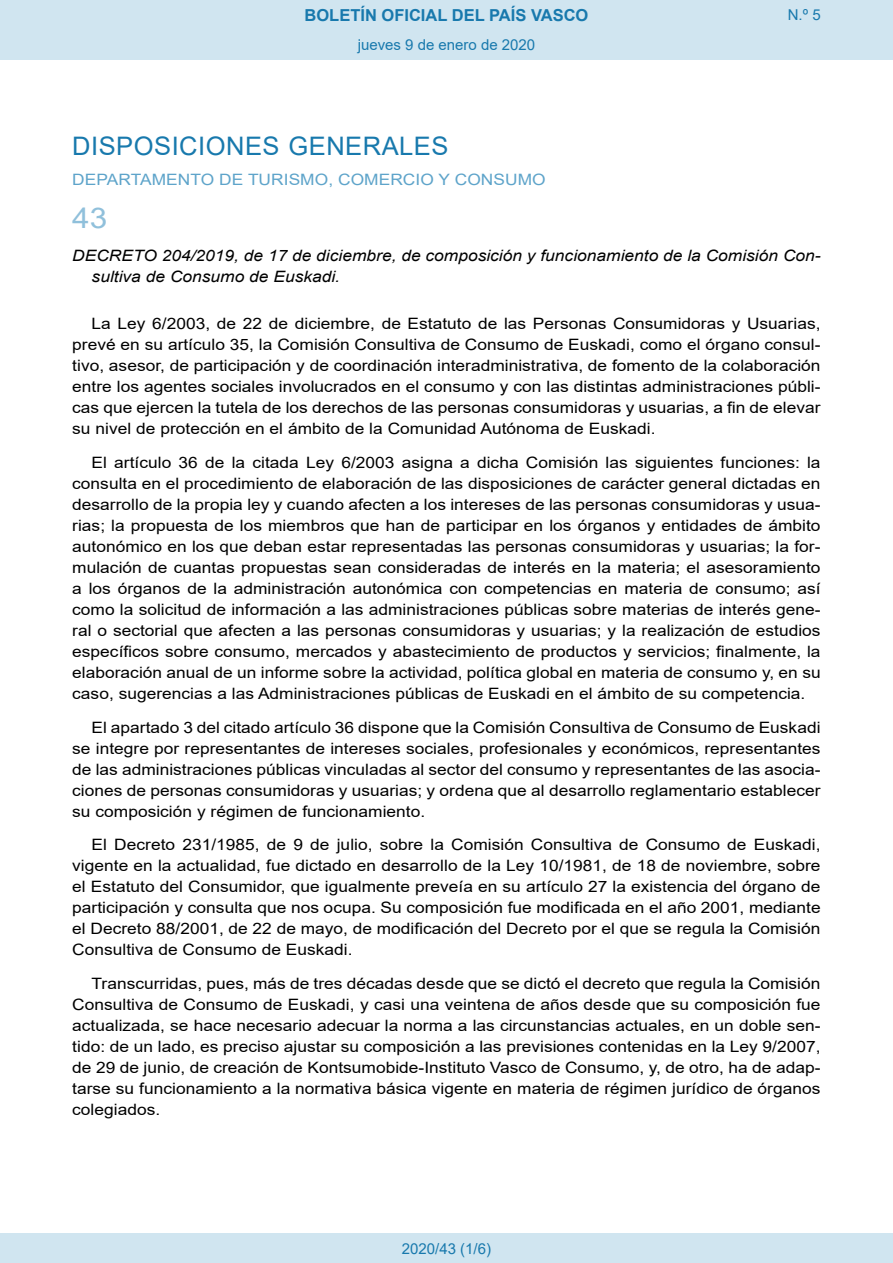
<style>
.page{position:relative;width:893px;height:1263px;background:#fff}
.page>*{position:absolute;margin:0;border:0;box-sizing:border-box;transform-origin:0 0}
.BOPVOrden{font:28.5px "Arial";color:#90c0db;scale:1.11 1}
.BOPVSeccion{font:25.5px "Arial";letter-spacing:.02em;color:#1879ad}
.t1{font:700 16.5px "Arial";color:#1879ad}
.BOPVDetalle{font:15.6px/21px "Arial";color:#000;text-align:justify;scale:1.11 1}
.BOPVTitulo{font:italic 15.6px/21px "Arial";color:#000;scale:1.11 1}
.BOPVOrganismo{font:15.6px "Arial";letter-spacing:.005em;color:#5ea4ca;scale:1.11 1}
.Paginacion_Centro{font:15px "Arial";color:#1879ad}
</style>
<div class="page">
<div style="left:0;top:0;width:893px;height:60px;background:#d0e5f0"></div>
<div style="left:0;top:1233px;width:893px;height:30px;background:#d0e5f0"></div>
<p class="t1" style="left:305px;top:3px;width:285px">BOLETÍN OFICIAL DEL PAÍS VASCO</p>
<p class="Paginacion_Centro" style="left:358px;top:35px;width:179px">jueves 9 de enero de 2020</p>
<p class="Paginacion_Centro" style="left:788px;top:5px;width:34px">N.º 5</p>
<p class="BOPVSeccion" style="left:72px;top:128px;width:378px">DISPOSICIONES GENERALES</p>
<p class="BOPVOrganismo" style="left:72px;top:169px;width:428px">DEPARTAMENTO DE TURISMO, COMERCIO Y CONSUMO</p>
<p class="BOPVOrden" style="left:72px;top:198px;width:33px">43</p>
<p class="BOPVTitulo" style="left:92px;top:246px;width:658px;text-indent:-19px">DECRETO 204/2019, de 17 de diciembre, de composición y funcionamiento de la Comisión Con&shy;sultiva de Consumo de Euskadi.</p>
<p class="BOPVDetalle" style="left:72px;top:313px;width:676px;text-indent:19px">La Ley 6/2003, de 22 de diciembre, de Estatuto de las Personas Consumidoras y Usuarias, prevé en su artículo 35, la Comisión Consultiva de Consumo de Euskadi, como el órgano consul&shy;tivo, asesor, de participación y de coordinación interadministrativa, de fomento de la colaboración entre los agentes sociales involucrados en el consumo y con las distintas administraciones públi&shy;cas que ejercen la tutela de los derechos de las personas consumidoras y usuarias, a fin de elevar su nivel de protección en el ámbito de la Comunidad Autónoma de Euskadi.</p>
<p class="BOPVDetalle" style="left:72px;top:452px;width:676px;text-indent:19px">El artículo 36 de la citada Ley 6/2003 asigna a dicha Comisión las siguientes funciones: la consulta en el procedimiento de elaboración de las disposiciones de carácter general dictadas en desarrollo de la propia ley y cuando afecten a los intereses de las personas consumidoras y usua&shy;rias; la propuesta de los miembros que han de participar en los órganos y entidades de ámbito autonómico en los que deban estar representadas las personas consumidoras y usuarias; la for&shy;mulación de cuantas propuestas sean consideradas de interés en la materia; el asesoramiento a los órganos de la administración autonómica con competencias en materia de consumo; así como la solicitud de información a las administraciones públicas sobre materias de interés gene&shy;ral o sectorial que afecten a las personas consumidoras y usuarias; y la realización de estudios específicos sobre consumo, mercados y abastecimiento de productos y servicios; finalmente, la elaboración anual de un informe sobre la actividad, política global en materia de consumo y, en su caso, sugerencias a las Administraciones públicas de Euskadi en el ámbito de su competencia.</p>
<p class="BOPVDetalle" style="left:72px;top:716px;width:676px;text-indent:19px">El apartado 3 del citado artículo 36 dispone que la Comisión Consultiva de Consumo de Euskadi se integre por representantes de intereses sociales, profesionales y económicos, representantes de las administraciones públicas vinculadas al sector del consumo y representantes de las asocia&shy;ciones de personas consumidoras y usuarias; y ordena que al desarrollo reglamentario establecer su composición y régimen de funcionamiento.</p>
<p class="BOPVDetalle" style="left:72px;top:834px;width:676px;text-indent:19px">El Decreto 231/1985, de 9 de julio, sobre la Comisión Consultiva de Consumo de Euskadi, vigente en la actualidad, fue dictado en desarrollo de la Ley 10/1981, de 18 de noviembre, sobre el Estatuto del Consumidor, que igualmente preveía en su artículo 27 la existencia del órgano de participación y consulta que nos ocupa. Su composición fue modificada en el año 2001, mediante el Decreto 88/2001, de 22 de mayo, de modificación del Decreto por el que se regula la Comisión Consultiva de Consumo de Euskadi.</p>
<p class="BOPVDetalle" style="left:72px;top:973px;width:676px;text-indent:19px">Transcurridas, pues, más de tres décadas desde que se dictó el decreto que regula la Comisión Consultiva de Consumo de Euskadi, y casi una veintena de años desde que su composición fue actualizada, se hace necesario adecuar la norma a las circunstancias actuales, en un doble sen&shy;tido: de un lado, es preciso ajustar su composición a las previsiones contenidas en la Ley 9/2007, de 29 de junio, de creación de Kontsumobide-Instituto Vasco de Consumo, y, de otro, ha de adap&shy;tarse su funcionamiento a la normativa básica vigente en materia de régimen jurídico de órganos colegiados.</p>
<p class="Paginacion_Centro" style="left:402px;top:1238px;width:91px">2020/43 (1/6)</p>
</div>
